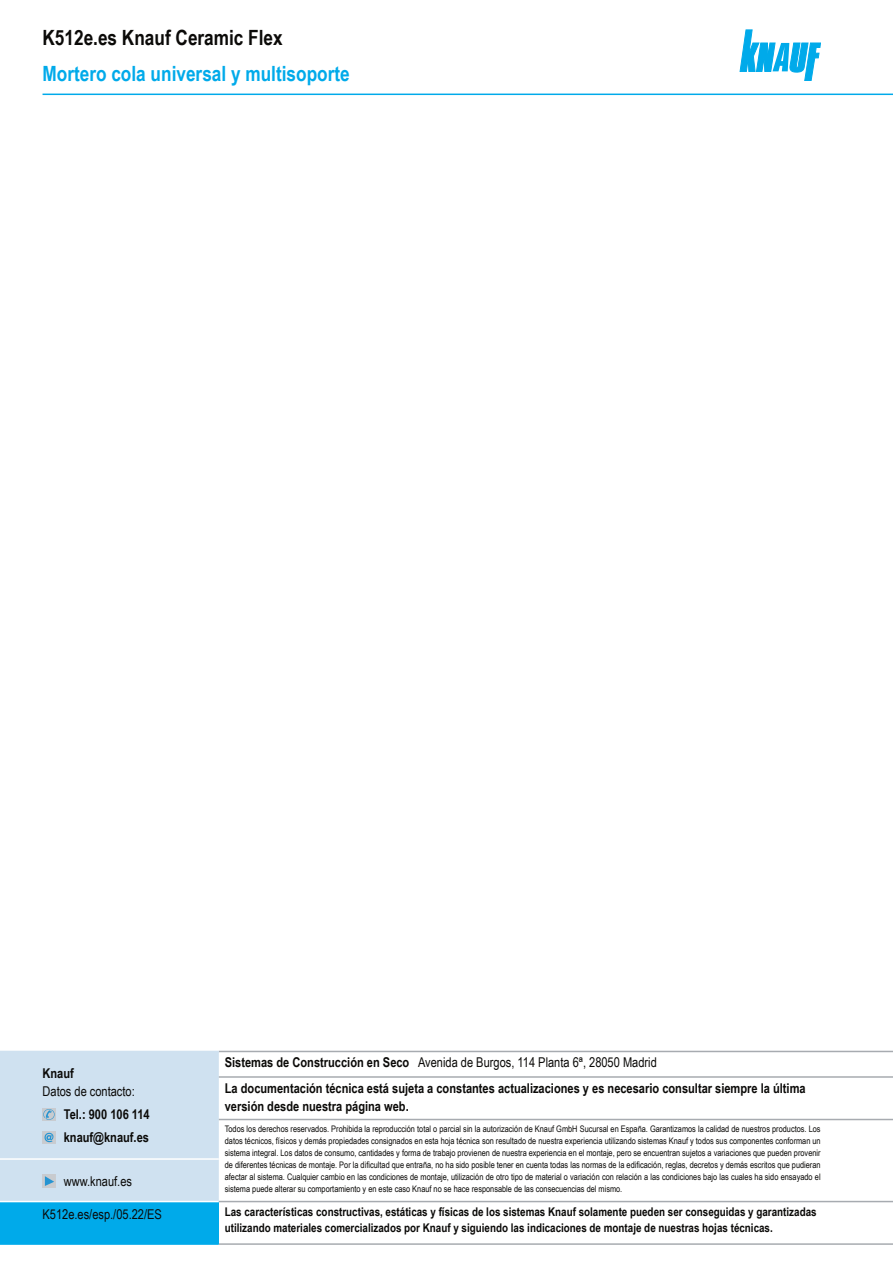
<style>
.page{position:relative;width:893px;height:1263px;background:#fff}
.page>*{position:absolute;margin:0;border:0;box-sizing:border-box;transform-origin:0 0}
.Encabezado_Título_2{font:700 21px "Arial Narrow";color:#00aaea}
.Encabezado_Título_1{font:700 21px "Arial Narrow";color:#0b0a08}
.Básico_negrita{font:700 13.5px/18px "Arial Narrow";color:#0b0a08}
.Tabla_texto_sencillo{font:13.5px "Arial Narrow";color:#0b0a08}
.Basico_negrita_peque{font:700 12px/16px "Arial Narrow";color:#0b0a08}
._6_pt_contraportada{font:9px/12px "Arial Narrow";color:#0b0a08;text-align:justify}
.s1{font-weight:700}
</style>
<div class="page">
<svg style="left:740px;top:30px;width:81px;height:51px"></svg>
<hr style="left:43px;top:94px;width:850px;height:1px;background:#00aaea">
<div style="left:0;top:1201px;width:219px;height:43px;background:#00aaea"></div>
<hr style="left:219px;top:1076px;width:674px;height:2px;background:#a7abb0">
<hr style="left:219px;top:1243px;width:674px;height:2px;background:#a7abb0">
<hr style="left:219px;top:1201px;width:674px;height:1px;background:#a7abb0">
<hr style="left:219px;top:1119px;width:674px;height:1px;background:#a7abb0">
<hr style="left:0;top:1243px;width:219px;height:2px;background:#00aaea">
<hr style="left:0;top:1201px;width:219px;height:1px;background:#fff">
<hr style="left:219px;top:1051px;width:674px;height:1px;background:#a7abb0">
<div style="left:0;top:1051px;width:219px;height:150px;background:#cfe1f0"></div>
<p class="Encabezado_Título_1" style="left:43px;top:22px;width:242px">K512e.es Knauf Ceramic Flex</p>
<p class="Encabezado_Título_2" style="left:43px;top:57px;width:309px">Mortero cola universal y multisoporte</p>
<p class="Tabla_texto_sencillo" style="left:225px;top:1053px;width:434px"><span class="s1">Sistemas de Construcción en Seco</span> Avenida de Burgos, 114 Planta 6ª, 28050 Madrid</p>
<p class="Básico_negrita" style="left:225px;top:1078px;width:582px">La documentación técnica está sujeta a constantes actualizaciones y es necesario consultar siempre la última versión desde nuestra página web.</p>
<p class="_6_pt_contraportada" style="left:225px;top:1122px;width:597px">Todos los derechos reservados. Prohibida la reproducción total o parcial sin la autorización de Knauf GmbH Sucursal en España. Garantizamos la calidad de nuestros productos. Los datos técnicos, físicos y demás propiedades consignados en esta hoja técnica son resultado de nuestra experiencia utilizando sistemas Knauf y todos sus componentes conforman un sistema integral. Los datos de consumo, cantidades y forma de trabajo provienen de nuestra experiencia en el montaje, pero se encuentran sujetos a variaciones que pueden provenir de diferentes técnicas de montaje. Por la dificultad que entraña, no ha sido posible tener en cuenta todas las normas de la edificación, reglas, decretos y demás escritos que pudieran afectar al sistema. Cualquier cambio en las condiciones de montaje, utilización de otro tipo de material o variación con relación a las condiciones bajo las cuales ha sido ensayado el sistema puede alterar su comportamiento y en este caso Knauf no se hace responsable de las consecuencias del mismo.</p>
<p class="Básico_negrita" style="left:43px;top:1064px;width:33px">Knauf</p>
<p class="Tabla_texto_sencillo" style="left:43px;top:1081px;width:94px">Datos de contacto:</p>
<p class="Básico_negrita" style="left:64px;top:1105px;width:87px">Tel.: 900 106 114</p>
<p class="Básico_negrita" style="left:64px;top:1128px;width:87px">knauf@knauf.es</p>
<p class="Tabla_texto_sencillo" style="left:64px;top:1171px;width:70px">www.knauf.es</p>
<p class="Tabla_texto_sencillo" style="left:43px;top:1205px;width:121px">K512e.es/esp./05.22/ES</p>
<p class="Basico_negrita_peque" style="left:225px;top:1203px;width:593px">Las características constructivas, estáticas y físicas de los sistemas Knauf solamente pueden ser conseguidas y garantizadas utilizando materiales comercializados por Knauf y siguiendo las indicaciones de montaje de nuestras hojas técnicas.</p>
</div>
